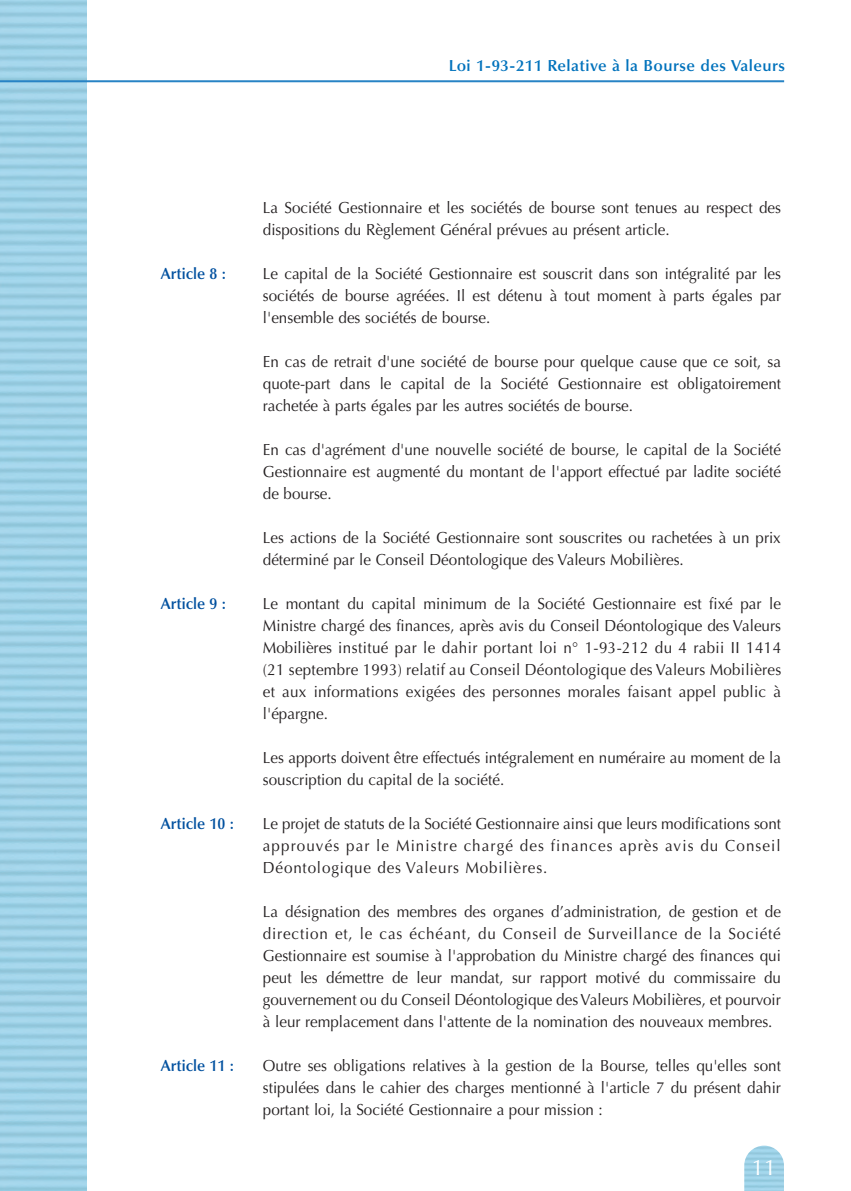
<style>
.page{position:relative;width:851px;height:1191px;background:#fff}
.page>*{position:absolute;margin:0;border:0;box-sizing:border-box;transform-origin:0 0}
.t1{font:22px "Optima";color:#fff}
.t2{font:16px/22px "Optima";color:#231f20;text-align:justify;scale:.95 1}
.t3{font:600 16px "Optima";letter-spacing:.025em;color:#0072bc}
.t4{font:600 16px "Optima";color:#01509f;scale:.95 1}
</style>
<div class="page">
<img style="left:744px;top:1145px;width:39px;height:46px">
<hr style="left:0;top:80px;width:784px;height:2px;background:#2783c5">
<p class="t3" style="left:448px;top:59px;width:338px">Loi 1-93-211 Relative à la Bourse des Valeurs</p>
<p class="t2" style="left:263px;top:198px;width:546px">La Société Gestionnaire et les sociétés de bourse sont tenues au respect des dispositions du Règlement Général prévues au présent article.</p>
<p class="t4" style="left:161px;top:267px;width:70px">Article 8 :</p>
<p class="t2" style="left:263px;top:264px;width:547px">Le capital de la Société Gestionnaire est souscrit dans son intégralité par les sociétés de bourse agréées. Il est détenu à tout moment à parts égales par l'ensemble des sociétés de bourse.</p>
<p class="t2" style="left:263px;top:352px;width:547px">En cas de retrait d'une société de bourse pour quelque cause que ce soit, sa quote-part dans le capital de la Société Gestionnaire est obligatoirement rachetée à parts égales par les autres sociétés de bourse.</p>
<p class="t2" style="left:263px;top:440px;width:547px">En cas d'agrément d'une nouvelle société de bourse, le capital de la Société Gestionnaire est augmenté du montant de l'apport effectué par ladite société de bourse.</p>
<p class="t2" style="left:263px;top:528px;width:546px">Les actions de la Société Gestionnaire sont souscrites ou rachetées à un prix déterminé par le Conseil Déontologique des Valeurs Mobilières.</p>
<p class="t4" style="left:161px;top:597px;width:70px">Article 9 :</p>
<p class="t2" style="left:263px;top:594px;width:547px">Le montant du capital minimum de la Société Gestionnaire est fixé par le Ministre chargé des finances, après avis du Conseil Déontologique des Valeurs Mobilières institué par le dahir portant loi n° 1-93-212 du 4 rabii II 1414 (21 septembre 1993) relatif au Conseil Déontologique des Valeurs Mobilières et aux informations exigées des personnes morales faisant appel public à l'épargne.</p>
<p class="t2" style="left:263px;top:748px;width:547px">Les apports doivent être effectués intégralement en numéraire au moment de la souscription du capital de la société.</p>
<p class="t4" style="left:161px;top:817px;width:78px">Article 10 :</p>
<p class="t2" style="left:263px;top:814px;width:547px">Le projet de statuts de la Société Gestionnaire ainsi que leurs modifications sont approuvés par le Ministre chargé des finances après avis du Conseil Déontologique des Valeurs Mobilières.</p>
<p class="t2" style="left:263px;top:902px;width:546px">La désignation des membres des organes d’administration, de gestion et de direction et, le cas échéant, du Conseil de Surveillance de la Société Gestionnaire est soumise à l'approbation du Ministre chargé des finances qui peut les démettre de leur mandat, sur rapport motivé du commissaire du gouvernement ou du Conseil Déontologique des Valeurs Mobilières, et pourvoir à leur remplacement dans l'attente de la nomination des nouveaux membres.</p>
<p class="t4" style="left:161px;top:1059px;width:78px">Article 11 :</p>
<p class="t2" style="left:263px;top:1056px;width:546px">Outre ses obligations relatives à la gestion de la Bourse, telles qu'elles sont stipulées dans le cahier des charges mentionné à l'article 7 du présent dahir portant loi, la Société Gestionnaire a pour mission :</p>
<h1 class="t1" style="left:751px;top:1158px;width:26px">11</h1>
</div>
